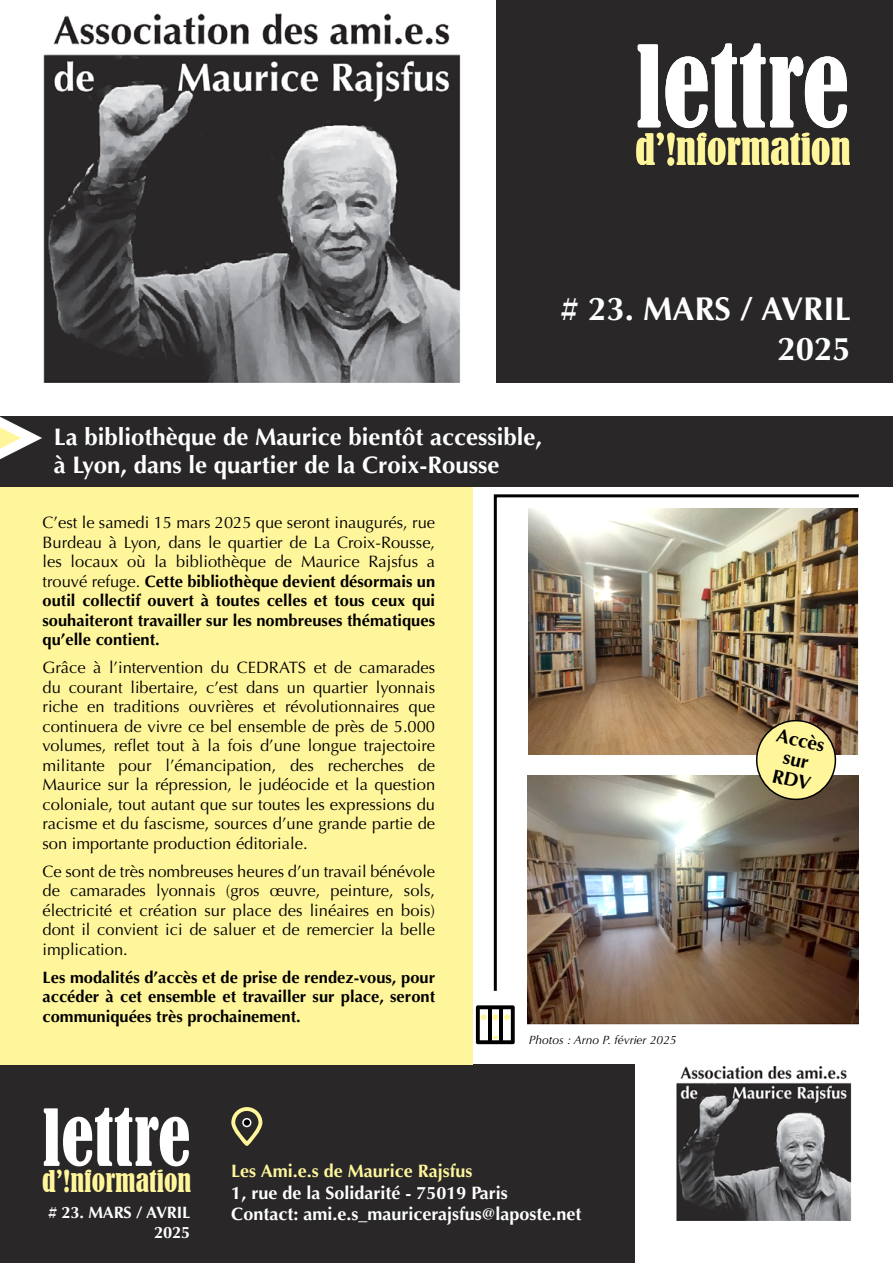
<style>
.page{position:relative;width:893px;height:1263px;background:#fff}
.page>*{position:absolute;margin:0;border:0;box-sizing:border-box;transform-origin:0 0}
.t1{font:condensed 105.3px "Bernard";color:#fff}
.t2{font:condensed 73.05px "Bernard";color:#fff}
.t3{font:condensed 40.5px "Bernard";color:#fff69b}
.t4{font:700 33px/39.6px "Optima";color:#fff;text-align:right}
.t5{font:condensed 28.05px "Bernard";color:#fff69b}
.t6{font:700 24px/28.8px "Optima";color:#fff}
.t7{font:700 19.2px/20.4px "Optima";color:#000;text-align:center}
.t8{font:700 18px/21.6px "Optima";color:#fff}
.t9{font:700 18px "Optima";color:#fff69b}
.t10{font:16.5px/19.5px "Optima";color:#000;text-align:justify}
.t11{font:700 16.5px/19.5px "Optima";color:#000;text-align:justify}
.t12{font:700 16.5px/19.8px "Optima";letter-spacing:-.01em;color:#fff;text-align:right}
.t13{font:italic 12px "Optima";color:#000}
.s1{font-weight:400}
</style>
<div class="page">
<div style="left:488px;top:0;width:405px;height:383px;background:#292728"></div>
<img style="left:43px;top:0;width:452px;height:383px">
<div style="left:0;top:417px;width:893px;height:70px;background:#292728"></div>
<svg style="left:0;top:417px;width:42px;height:42px"></svg>
<img style="left:677px;top:1066px;width:175px;height:154px">
<div style="left:0;top:1064px;width:634px;height:199px;background:#292728"></div>
<svg style="left:231px;top:1107px;width:31px;height:39px"></svg>
<div style="left:243px;top:1119px;width:8px;height:7px;background:#000;border-radius:50%"></div>
<div style="left:242px;top:1118px;width:9px;height:9px;border:2px solid #fff;border-radius:50%"></div>
<div style="left:0;top:487px;width:472px;height:577px;background:#fff69b"></div>
<svg style="left:476px;top:1005px;width:39px;height:39px"></svg>
<img style="left:527px;top:994px;width:332px;height:31px">
<img style="left:493px;top:494px;width:366px;height:500px">
<svg style="left:751px;top:715px;width:90px;height:88px;background:#c2b578"></svg>
<h1 class="t1" style="left:635px;top:26px;width:215px">lettre</h1>
<h3 class="t3" style="left:635px;top:126px;width:217px">d’!nformation</h3>
<h3 class="t4" style="left:561px;top:290px;width:292px"># 23. MARS / AVRIL<br>2025</h3>
<h3 class="t6" style="left:54px;top:422px;width:490px">La bibliothèque de Maurice bientôt accessible, à Lyon, dans le quartier de la Croix-Rousse</h3>
<p class="t11" style="left:43px;top:513px;width:394px"><span class="s1">C’est le samedi 15 mars 2025 que seront inaugurés, rue Burdeau à Lyon, dans le quartier de La Croix-Rousse, les locaux où la bibliothèque de Maurice Rajsfus a trouvé refuge.</span> Cette bibliothèque devient désormais un outil collectif ouvert à toutes celles et tous ceux qui souhaiteront travailler sur les nombreuses thématiques qu’elle contient.</p>
<p class="t10" style="left:43px;top:658px;width:394px">Grâce à l’intervention du CEDRATS et de camarades du courant libertaire, c’est dans un quartier lyonnais riche en traditions ouvrières et révolutionnaires que continuera de vivre ce bel ensemble de près de 5.000 volumes, reflet tout à la fois d’une longue trajectoire militante pour l’émancipation, des recherches de Maurice sur la répression, le judéocide et la question coloniale, tout autant que sur toutes les expressions du racisme et du fascisme, sources d’une grande partie de son importante production éditoriale.</p>
<p class="t10" style="left:43px;top:862px;width:394px">Ce sont de très nombreuses heures d’un travail bénévole de camarades lyonnais (gros œuvre, peinture, sols, électricité et création sur place des linéaires en bois) dont il convient ici de saluer et de remercier la belle implication.</p>
<p class="t11" style="left:43px;top:968px;width:394px">Les modalités d’accès et de prise de rendez-vous, pour accéder à cet ensemble et travailler sur place, seront communiquées très prochainement.</p>
<p class="t7" style="left:779px;top:725px;width:51px;rotate:13deg">Accès sur<br>RDV</p>
<h2 class="t2" style="left:42px;top:1095px;width:150px">lettre</h2>
<h3 class="t5" style="left:42px;top:1165px;width:151px">d’!nformation</h3>
<p class="t12" style="left:48px;top:1203px;width:144px"># 23. MARS / AVRIL<br>2025</p>
<p class="t13" style="left:529px;top:1033px;width:149px">Photos : Arno P. février 2025</p>
<p class="t9" style="left:231px;top:1160px;width:243px">Les Ami.e.s de Maurice Rajsfus</p>
<p class="t8" style="left:231px;top:1182px;width:352px">1, rue de la Solidarité - 75019 Paris<br>Contact: ami.e.s_mauricerajsfus@laposte.net</p>
</div>
